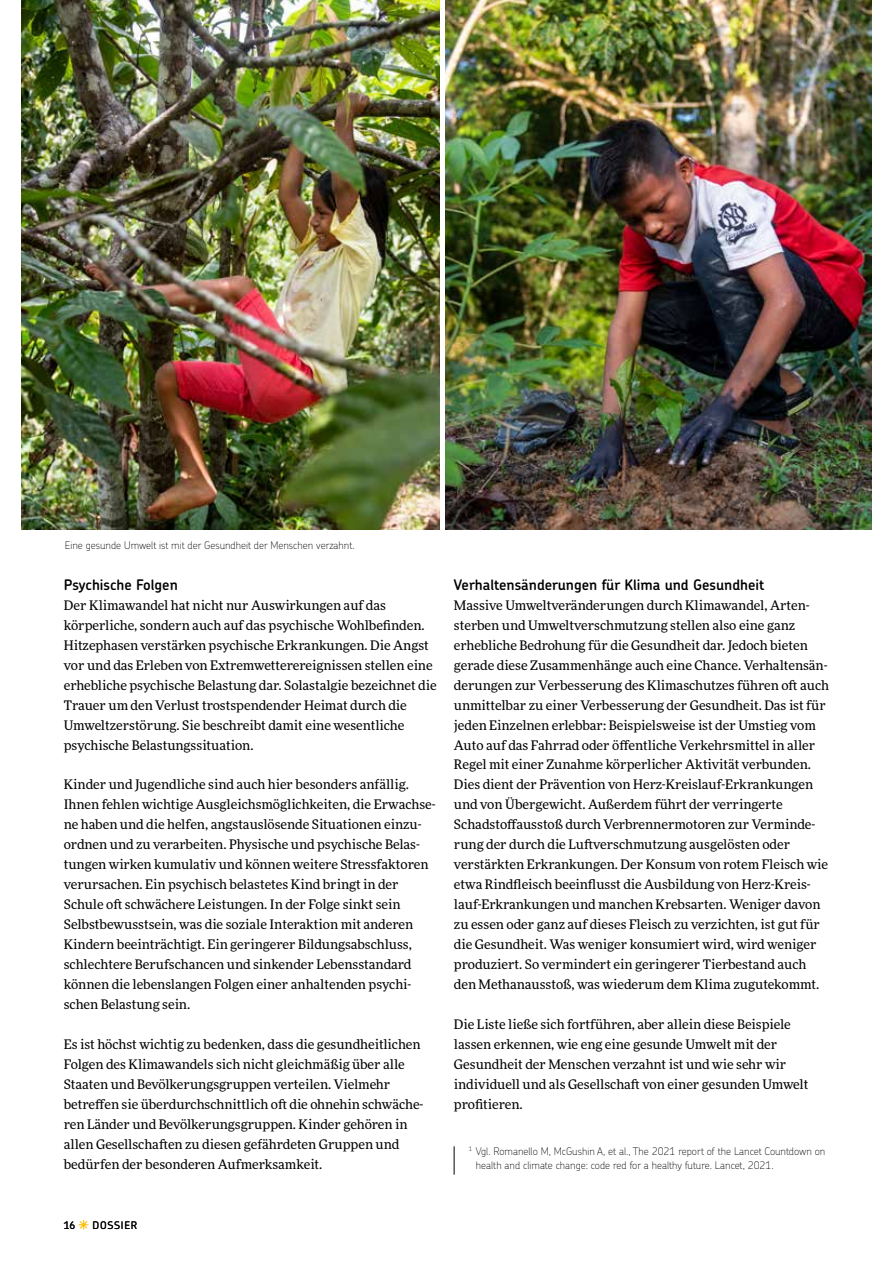
<style>
.page{position:relative;width:893px;height:1263px;background:#fff}
.page>*{position:absolute;margin:0;border:0;box-sizing:border-box;transform-origin:0 0}
.t1{font:600 14.7px "Chevin Std";color:#000}
.t2{font:13.2px/20px "More Pro";color:#000}
.t3{font:100 10.5px/14.2px "Chevin Std";color:#000}
.t4{font:500 10.5px "Chevin Std";letter-spacing:.075em;color:#000}
.s1{font-family:"Sternsinger";font-weight:400;color:#fbbe00}
</style>
<div class="page">
<img style="left:21px;top:0;width:418px;height:530px">
<img style="left:446px;top:0;width:426px;height:530px">
<svg style="left:454px;top:1146px;width:1px;height:29px"></svg>
<p class="t3" style="left:65px;top:538px;width:291px">Eine gesunde Umwelt ist mit der Gesundheit der Menschen verzahnt.</p>
<p class="t1" style="left:64px;top:574px;width:116px">Psychische Folgen</p>
<p class="t2" style="left:64px;top:594px;width:374px">Der Klimawandel hat nicht nur Auswirkungen auf das körperliche, sondern auch auf das psychische Wohlbefinden.<br>Hitzephasen verstärken psychische Erkrankungen. Die Angst vor und das Erleben von Extremwetterereignissen stellen eine erhebliche psychische Belastung dar. Solastalgie bezeichnet die Trauer um den Verlust trostspendender Heimat durch die Umweltzerstörung. Sie beschreibt damit eine wesentliche psychische Belastungssituation.</p>
<p class="t2" style="left:64px;top:774px;width:373px">Kinder und Jugendliche sind auch hier besonders anfällig.<br>Ihnen fehlen wichtige Ausgleichsmöglichkeiten, die Erwachse&shy;ne haben und die helfen, angstauslösende Situationen einzu&shy;ordnen und zu verarbeiten. Physische und psychische Belas&shy;tungen wirken kumulativ und können weitere Stressfaktoren verursachen. Ein psychisch belastetes Kind bringt in der Schule oft schwächere Leistungen. In der Folge sinkt sein Selbstbewusstsein, was die soziale Interaktion mit anderen Kindern beeinträchtigt. Ein geringerer Bildungsabschluss, schlechtere Berufschancen und sinkender Lebensstandard können die lebenslangen Folgen einer anhaltenden psychi&shy;schen Belastung sein.</p>
<p class="t2" style="left:64px;top:1034px;width:361px">Es ist höchst wichtig zu bedenken, dass die gesundheitlichen Folgen des Klimawandels sich nicht gleichmäßig über alle Staaten und Bevölkerungsgruppen verteilen. Vielmehr betreffen sie überdurchschnittlich oft die ohnehin schwäche&shy;ren Länder und Bevölkerungsgruppen. Kinder gehören in allen Gesellschaften zu diesen gefährdeten Gruppen und bedürfen der besonderen Aufmerksamkeit.</p>
<p class="t1" style="left:454px;top:574px;width:312px">Verhaltensänderungen für Klima und Gesundheit</p>
<p class="t2" style="left:454px;top:594px;width:377px">Massive Umweltveränderungen durch Klimawandel, Arten&shy;sterben und Umweltverschmutzung stellen also eine ganz erhebliche Bedrohung für die Gesundheit dar. Jedoch bieten gerade diese Zusammenhänge auch eine Chance. Verhaltensän&shy;derungen zur Verbesserung des Klimaschutzes führen oft auch unmittelbar zu einer Verbesserung der Gesundheit. Das ist für jeden Einzelnen erlebbar: Beispielsweise ist der Umstieg vom Auto auf das Fahrrad oder öffentliche Verkehrsmittel in aller Regel mit einer Zunahme körperlicher Aktivität verbunden.<br>Dies dient der Prävention von Herz-Kreislauf-Erkrankungen und von Übergewicht. Außerdem führt der verringerte Schadstoffausstoß durch Verbrennermotoren zur Verminde&shy;rung der durch die Luftverschmutzung ausgelösten oder verstärkten Erkrankungen. Der Konsum von rotem Fleisch wie etwa Rindfleisch beeinflusst die Ausbildung von Herz-Kreis&shy;lauf-Erkrankungen und manchen Krebsarten. Weniger davon zu essen oder ganz auf dieses Fleisch zu verzichten, ist gut für die Gesundheit. Was weniger konsumiert wird, wird weniger produziert. So vermindert ein geringerer Tierbestand auch den Methanausstoß, was wiederum dem Klima zugutekommt.</p>
<p class="t2" style="left:454px;top:1014px;width:356px">Die Liste ließe sich fortführen, aber allein diese Beispiele lassen erkennen, wie eng eine gesunde Umwelt mit der Gesundheit der Menschen verzahnt ist und wie sehr wir individuell und als Gesellschaft von einer gesunden Umwelt profitieren.</p>
<p class="t3" style="left:476px;top:1144px;width:351px;text-indent:-7px"><sup>1</sup> Vgl. Romanello M, McGushin A, et al., The 2021 report of the Lancet Countdown on health and climate change: code red for a healthy future. Lancet, 2021.</p>
<p class="t4" style="left:64px;top:1218px;width:75px">16 <span class="s1">*</span> DOSSIER</p>
</div>
